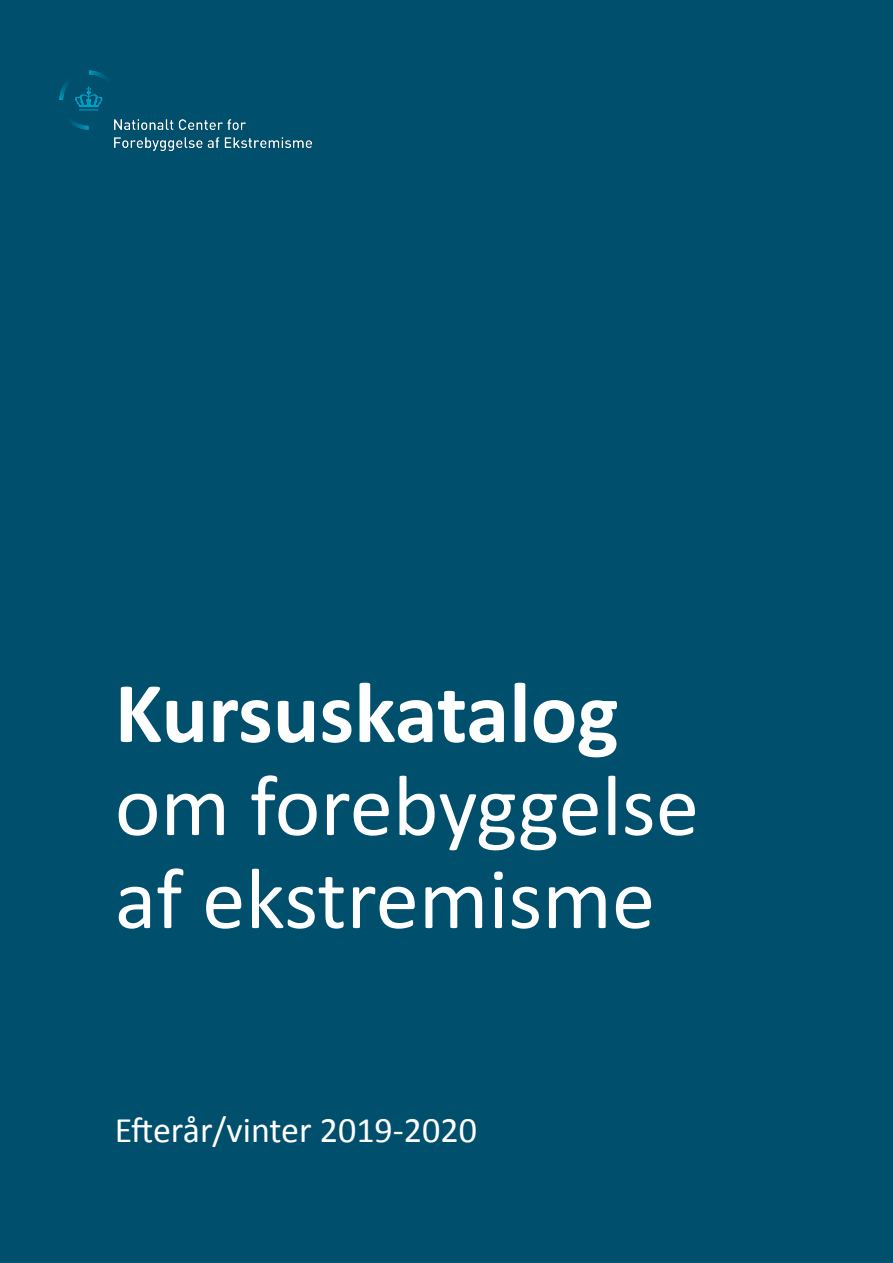
<style>
.page{position:relative;width:893px;height:1263px;background:#004f6c}
.page>*{position:absolute;margin:0;border:0;box-sizing:border-box;transform-origin:0 0}
.t1{font:87px/93px "Calibri";color:#fff}
.t2{font:700 87px "Calibri";color:#fff}
.t3{font:36px "Calibri";color:#fff}
</style>
<div class="page">
<img style="left:60px;top:71px;width:251px;height:79px">
<p class="t2" style="left:115px;top:657px;width:505px">Kursuskatalog</p>
<p class="t1" style="left:115px;top:760px;width:586px">om forebyggelse af ekstremisme</p>
<p class="t3" style="left:115px;top:1107px;width:364px">Efterår/vinter 2019-2020</p>
</div>
